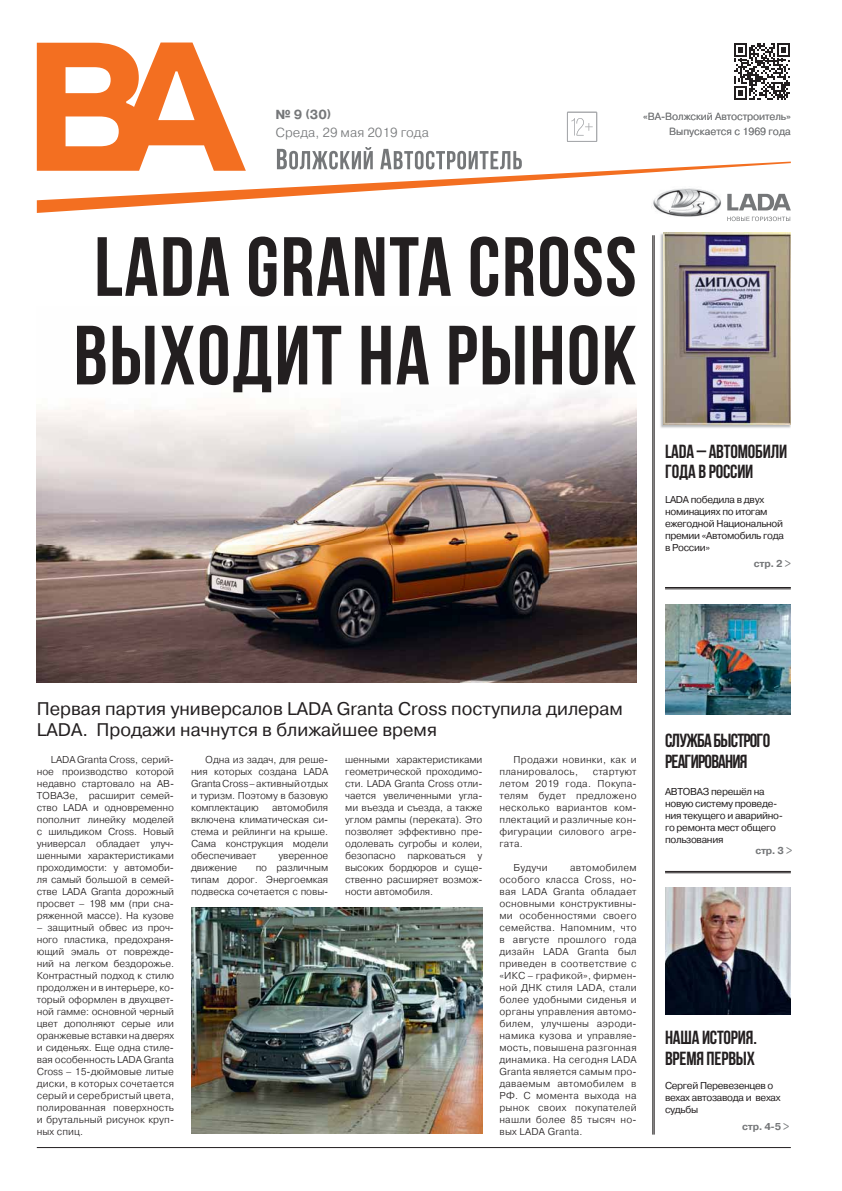
<style>
.page{position:relative;width:842px;height:1191px;background:#fff}
.page>*{position:absolute;margin:0;border:0;box-sizing:border-box;transform-origin:0 0}
.t1{font:700 83.8px/88.6px "Bebas Neue";letter-spacing:.02em;color:#231f20}
.t2{font:700 19px/21px "Bebas Neue";letter-spacing:-.01em;color:#231f20}
.t3{font:700 19px/21px "Bebas Neue";letter-spacing:-.04em;color:#231f20}
.t4{font:18.3px/20.9px "Pragmatica";color:#231f20}
.t5{font:300 13.1px/17.9px "Pragmatica";color:#757779}
.t6{font:300 10.3px "Pragmatica";letter-spacing:-.01em;color:#757779}
.t7{font:300 10px/12px "Pragmatica";letter-spacing:-.01em;color:#231f20;text-align:justify}
.t8{font:10px/12px "Pragmatica";letter-spacing:-.03em;color:#231f20}
.t9{font:300 10px/12px "Pragmatica";letter-spacing:.02em;color:#231f20}
.t10{font:700 10px "Pragmatica";letter-spacing:-.03em;color:#757779}
.s1{font-weight:700}
.s2{font-weight:700;font-size:11.2px}
</style>
<div class="page">
<hr style="left:37px;top:1147px;width:754px;height:1px;background:#231f20">
<img style="left:665px;top:888px;width:126px;height:127px">
<img style="left:665px;top:604px;width:126px;height:111px">
<img style="left:37px;top:396px;width:600px;height:286px">
<hr style="left:654px;top:235px;width:1px;height:900px;background:#231f20">
<hr style="left:653px;top:235px;width:1px;height:900px;background:#231f20">
<hr style="left:665px;top:587px;width:126px;height:1px;background:#231f20">
<hr style="left:665px;top:589px;width:126px;height:1px;background:#231f20">
<hr style="left:665px;top:871px;width:126px;height:1px;background:#231f20">
<hr style="left:665px;top:873px;width:126px;height:1px;background:#231f20">
<svg style="left:37px;top:43px;width:754px;height:178px"></svg>
<img style="left:191px;top:908px;width:291px;height:226px">
<img style="left:660px;top:233px;width:131px;height:195px">
<img style="left:663px;top:233px;width:128px;height:192px">
<h3 class="t5" style="left:276px;top:106px;width:155px"><span class="s1">№ 9</span> <span class="s2">(</span><span class="s1">30</span><span class="s2">)<br></span>Среда, 29 мая 2019 года</h3>
<p class="t6" style="left:643px;top:113px;width:149px">«ВА-Волжский Автостроитель»</p>
<p class="t6" style="left:669px;top:128px;width:123px">Выпускается с 1969 года</p>
<h1 class="t1" style="left:74px;top:223px;width:564px">LADA GRANTA CROSS<br>ВЫХОДИТ НА РЫНОК</h1>
<h2 class="t2" style="left:665px;top:440px;width:124px">LADA – АВТОМОБИЛИ<br>ГОДА В РОССИИ</h2>
<p class="t8" style="left:665px;top:493px;width:121px">LADA победила в двух номинациях по итогам ежегодной Национальной премии «Автомобиль года в России»</p>
<p class="t10" style="left:754px;top:558px;width:38px">стр. 2 &gt;</p>
<h3 class="t4" style="left:37px;top:699px;width:588px">Первая партия универсалов LADA Granta Cross поступила дилерам<br>LADA. Продажи начнутся в ближайшее время</h3>
<p class="t7" style="left:37px;top:754px;width:139px;text-indent:14px">LADA Granta Cross, серий&shy;ное производство которой недавно стартовало на АВ-ТОВАЗе, расширит семей&shy;ство LADA и одновременно пополнит линейку моделей с шильдиком Cross. Новый универсал обладает улуч&shy;шенными характеристиками проходимости: у автомоби&shy;ля самый большой в семей&shy;стве LADA Granta дорожный просвет – 198 мм (при сна&shy;ряженной массе). На кузове</p>
<p class="t7" style="left:37px;top:922px;width:139px">– защитный обвес из проч&shy;ного пластика, предохраня&shy;ющий эмаль от поврежде&shy;ний на легком бездорожье.<br>Контрастный подход к стилю продолжен и в интерьере, ко&shy;торый оформлен в двухцвет&shy;ной гамме: основной черный цвет дополняют серые или оранжевые вставки на дверях и сиденьях. Еще одна стиле&shy;вая особенность LADA Granta Cross – 15-дюймовые литые диски, в которых сочетается серый и серебристый цвета, полированная поверхность и брутальный рисунок круп&shy;ных спиц.</p>
<p class="t7" style="left:191px;top:754px;width:139px;text-indent:14px">Одна из задач, для реше&shy;ния которых создана LADA Granta Cross – активный отдых и туризм. Поэтому в базовую комплектацию</p>
<p class="t7" style="left:191px;top:802px;width:139px;text-indent:81px">автомобиля включена климатическая си&shy;стема и рейлинги на крыше.<br>Сама конструкция модели обеспечивает</p>
<p class="t7" style="left:278px;top:850px;width:51px">уверенное</p>
<p class="t7" style="left:191px;top:862px;width:48px">движение</p>
<p class="t7" style="left:191px;top:862px;width:139px;text-indent:65px">по различным типам дорог. Энергоемкая подвеска сочетается с повы-</p>
<p class="t7" style="left:345px;top:754px;width:139px">шенными характеристиками геометрической проходимо&shy;сти. LADA Granta Cross отли&shy;чается увеличенными угла&shy;ми въезда и съезда, а также углом рампы (переката). Это позволяет эффективно пре&shy;одолевать сугробы и колеи, безопасно парковаться у высоких бордюров и суще&shy;ственно расширяет возмож&shy;ности автомобиля.</p>
<p class="t9" style="left:499px;top:754px;width:139px;text-indent:14px">Продажи новинки, как и планировалось,</p>
<p class="t7" style="left:499px;top:766px;width:139px;text-indent:93px">стартуют летом 2019 года. Покупа&shy;телям будет предложено несколько вариантов ком&shy;плектаций и различные кон&shy;фигурации силового агре&shy;гата.</p>
<p class="t7" style="left:514px;top:862px;width:36px">Будучи</p>
<p class="t7" style="left:499px;top:862px;width:139px;text-indent:71px">автомобилем особого класса Cross, но&shy;вая LADA Granta обладает основными конструктивны&shy;ми особенностями своего семейства. Напомним, что в августе прошлого года дизайн LADA Granta был приведен в соответствие с «ИКС – графикой», фирмен&shy;ной ДНК стиля LADA, стали более удобными сиденья и органы управления автомо&shy;билем, улучшены аэроди&shy;намика кузова и управляе&shy;мость, повышена разгонная динамика. На сегодня LADA Granta является самым про&shy;даваемым автомобилем в РФ. С момента выхода на рынок своих покупателей нашли более 85 тысяч но&shy;вых LADA Granta.</p>
<h2 class="t3" style="left:665px;top:730px;width:107px">СЛУЖБА БЫСТРОГО<br>РЕАГИРОВАНИЯ</h2>
<p class="t8" style="left:665px;top:785px;width:119px">АВТОВАЗ перешёл на новую систему проведе&shy;ния текущего и аварийно&shy;го ремонта мест общего пользования</p>
<p class="t10" style="left:755px;top:844px;width:38px">стр. 3 &gt;</p>
<h2 class="t2" style="left:665px;top:1027px;width:93px">НАША ИСТОРИЯ.<br>ВРЕМЯ ПЕРВЫХ</h2>
<p class="t8" style="left:665px;top:1080px;width:117px">Сергей Перевезенцев о вехах автозавода и вехах судьбы</p>
<p class="t10" style="left:742px;top:1120px;width:49px">стр. 4-5 &gt;</p>
</div>
